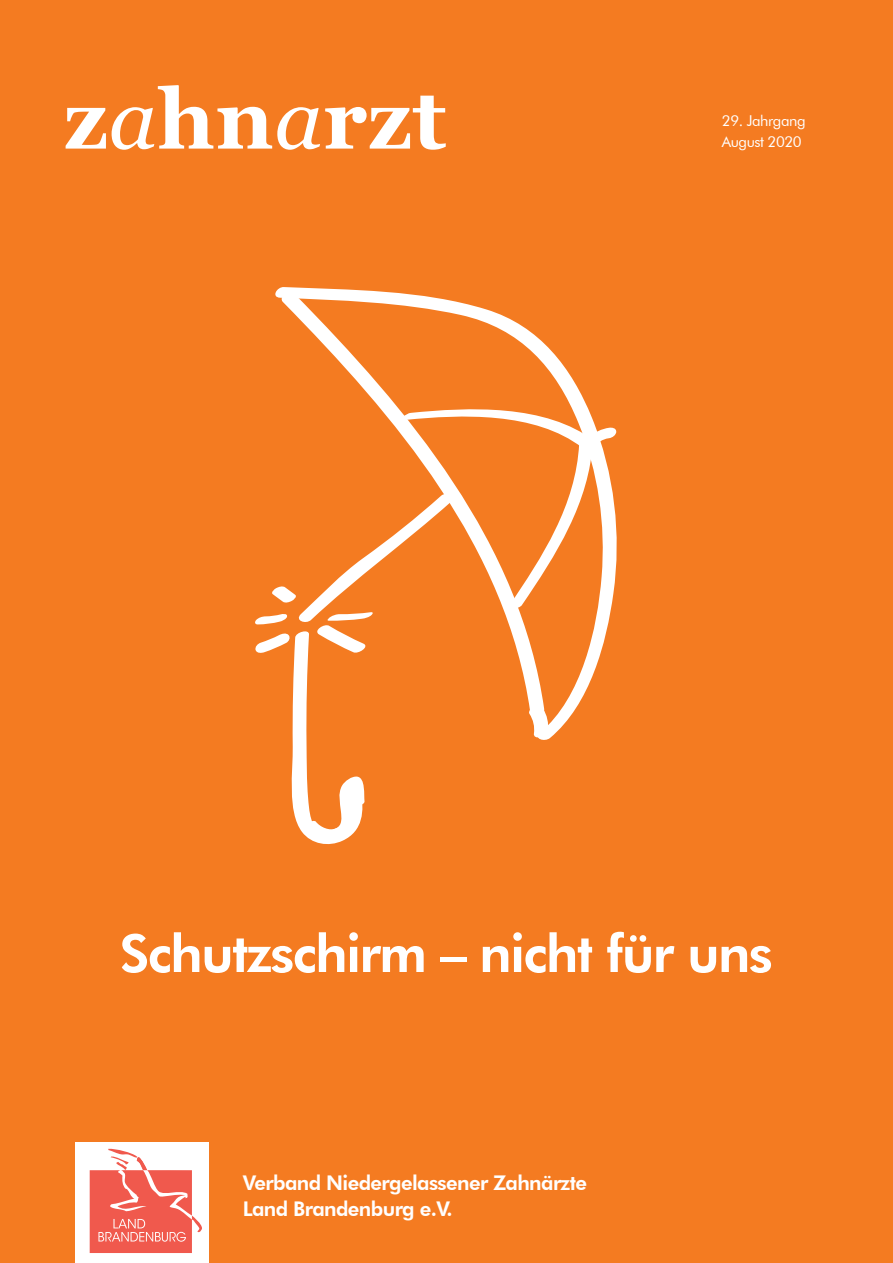
<style>
.page{position:relative;width:893px;height:1263px;background:#f47b21}
.page>*{position:absolute;margin:0;border:0;box-sizing:border-box;transform-origin:0 0}
.t1{font:700 84px "Georgia";color:#fff}
.t2{font:800 52.5px "Futura BT";letter-spacing:-.03em;color:#fff}
.t3{font:800 20.25px/26.2px "Futura BT";letter-spacing:-.03em;color:#fff}
.t4{font:15px/21px "Futura BT";letter-spacing:-.03em;color:#fff}
.s1{font-weight:400;font-style:italic}
</style>
<div class="page">
<div style="left:75px;top:1142px;width:133px;height:121px;background:#fff"></div>
<svg style="left:90px;top:1148px;width:112px;height:105px"></svg>
<svg style="left:275px;top:287px;width:342px;height:279px"></svg>
<svg style="left:255px;top:404px;width:361px;height:441px"></svg>
<h1 class="t1" style="left:64px;top:56px;width:384px">z<span class="s1">a</span>hn<span class="s1">a</span>rzt</h1>
<p class="t4" style="left:722px;top:110px;width:85px">29. Jahrgang<br>August 2020</p>
<h2 class="t2" style="left:120px;top:921px;width:654px">Schutzschirm – nicht für uns</h2>
<p class="t3" style="left:243px;top:1169px;width:346px">Verband Niedergelassener Zahnärzte<br>Land Brandenburg e.V.</p>
</div>
